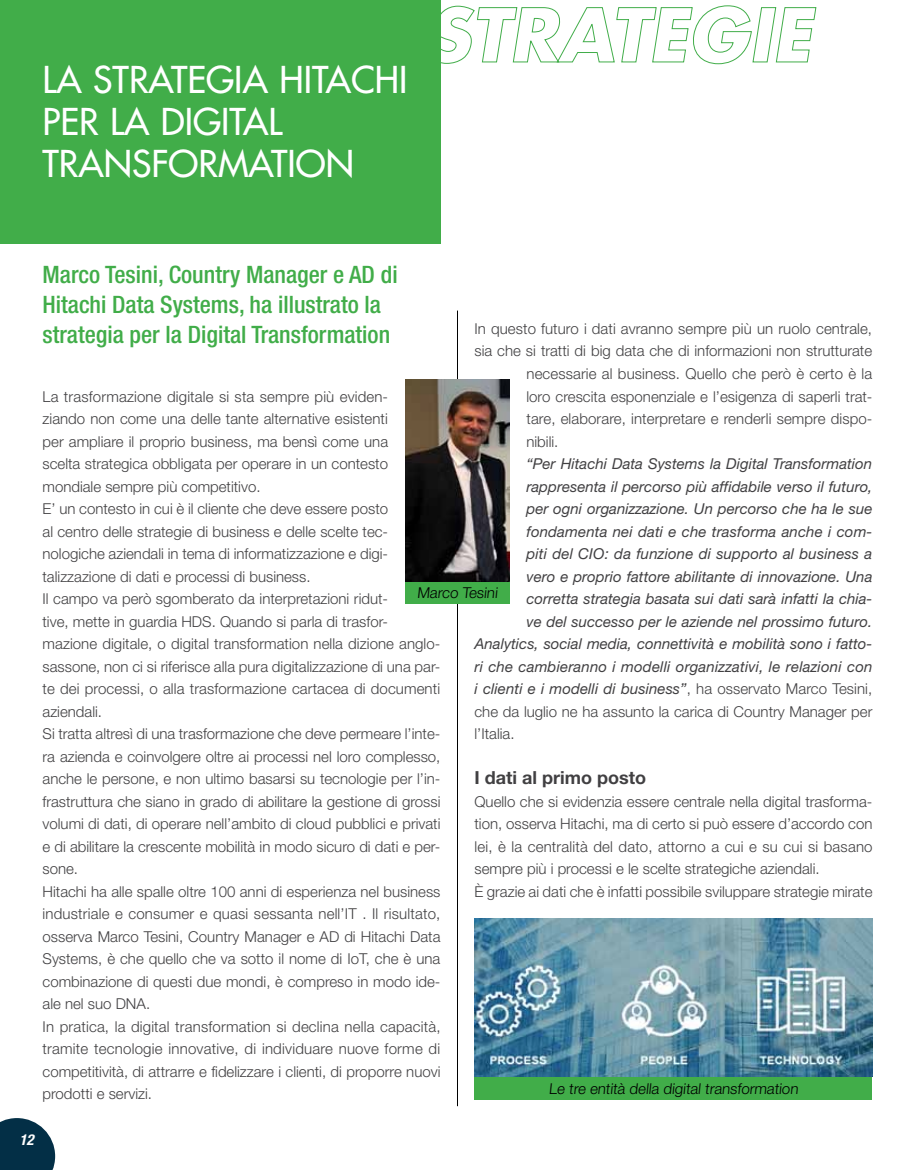
<style>
.page{position:relative;width:915px;height:1170px;background:#fff}
.page>*{position:absolute;margin:0;border:0;box-sizing:border-box;transform-origin:0 0}
.t1{font:500 36px/42px "Futura Std";color:#fff}
.t2{font:500 condensed 24px/30px "Helvetica Neue LT Std";color:#41ad49}
.t3{font:700 18px "Helvetica Neue LT Std";color:#414042}
.t4{font:300 15px/22.5px "Helvetica Neue LT Std";color:#414042}
.t5{font:italic 15px "Helvetica Neue LT Std";color:#414042}
.t6{font:300 15px "Helvetica Neue LT Std";color:#000}
.t7{font:italic 700 condensed 15px "Helvetica Neue LT Std";color:#fff}
.s1{font-weight:300;font-style:normal}
</style>
<div class="page">
<svg style="left:0;top:1118px;width:55px;height:51px;background:#21485c"></svg>
<hr style="left:457px;top:310px;width:1px;height:796px;background:#000">
<div style="left:0;top:0;width:440px;height:243px;background:#41ad49"></div>
<svg style="left:440px;top:5px;width:376px;height:59px"></svg>
<div style="left:474px;top:1076px;width:398px;height:23px;background:#41ad49"></div>
<div style="left:405px;top:581px;width:104px;height:23px;background:#41ad49"></div>
<img style="left:405px;top:379px;width:104px;height:202px">
<img style="left:474px;top:918px;width:398px;height:158px">
<h1 class="t1" style="left:43px;top:59px;width:361px">LA STRATEGIA HITACHI<br>PER LA DIGITAL<br>TRANSFORMATION</h1>
<h2 class="t2" style="left:43px;top:259px;width:356px">Marco Tesini, Country Manager e AD di<br>Hitachi Data Systems, ha illustrato la strategia per la Digital Transformation</h2>
<p class="t4" style="left:474px;top:317px;width:399px">In questo futuro i dati avranno sempre più un ruolo centrale,</p>
<p class="t4" style="left:474px;top:339px;width:399px">sia che si tratti di big data che di informazioni non strutturate</p>
<p class="t4" style="left:526px;top:362px;width:347px">necessarie al business. Quello che però è certo è la</p>
<p class="t4" style="left:526px;top:384px;width:347px">loro crescita esponenziale e l’esigenza di saperli trat-</p>
<p class="t4" style="left:526px;top:407px;width:347px">tare, elaborare, interpretare e renderli sempre dispo-</p>
<p class="t4" style="left:526px;top:429px;width:33px">nibili.</p>
<p class="t5" style="left:526px;top:454px;width:347px">“Per Hitachi Data Systems la Digital Transformation</p>
<p class="t5" style="left:526px;top:477px;width:347px">rappresenta il percorso più affidabile verso il futuro,</p>
<p class="t5" style="left:526px;top:499px;width:347px">per ogni organizzazione. Un percorso che ha le sue</p>
<p class="t5" style="left:526px;top:522px;width:347px">fondamenta nei dati e che trasforma anche i com-</p>
<p class="t5" style="left:526px;top:544px;width:347px">piti del CIO: da funzione di supporto al business a</p>
<p class="t5" style="left:526px;top:567px;width:347px">vero e proprio fattore abilitante di innovazione. Una</p>
<p class="t5" style="left:526px;top:589px;width:347px">corretta strategia basata sui dati sarà infatti la chia-</p>
<p class="t5" style="left:526px;top:612px;width:347px">ve del successo per le aziende nel prossimo futuro.</p>
<p class="t5" style="left:474px;top:634px;width:399px">Analytics, social media, connettività e mobilità sono i fatto-</p>
<p class="t5" style="left:474px;top:657px;width:399px">ri che cambieranno i modelli organizzativi, le relazioni con</p>
<p class="t5" style="left:474px;top:679px;width:399px">i clienti e i modelli di business”<span class="s1">, ha osservato Marco Tesini,</span></p>
<p class="t4" style="left:474px;top:699px;width:399px">che da luglio ne ha assunto la carica di Country Manager per</p>
<p class="t4" style="left:474px;top:722px;width:42px">l’Italia.</p>
<p class="t3" style="left:474px;top:766px;width:173px">I dati al primo posto</p>
<p class="t4" style="left:474px;top:789px;width:399px">Quello che si evidenzia essere centrale nella digital trasforma&shy;tion, osserva Hitachi, ma di certo si può essere d’accordo con lei, è la centralità del dato, attorno a cui e su cui si basano sempre più i processi e le scelte strategiche aziendali.<br>È grazie ai dati che è infatti possibile sviluppare strategie mirate</p>
<p class="t4" style="left:43px;top:384px;width:399px">La trasformazione digitale si sta sempre più eviden-<br>ziando non come una delle tante alternative esistenti<br>per ampliare il proprio business, ma bensì come una<br>scelta strategica obbligata per operare in un contesto mondiale sempre più competitivo.<br>E’ un contesto in cui è il cliente che deve essere posto<br>al centro delle strategie di business e delle scelte tec&shy;nologiche aziendali in tema di informatizzazione e digi&shy;talizzazione di dati e processi di business.<br>Il campo va però sgomberato da interpretazioni ridut-<br>tive, mette in guardia HDS. Quando si parla di trasfor&shy;mazione digitale, o digital transformation nella dizione anglo&shy;sassone, non ci si riferisce alla pura digitalizzazione di una par&shy;te dei processi, o alla trasformazione cartacea di documenti aziendali.<br>Si tratta altresì di una trasformazione che deve permeare l’inte&shy;ra azienda e coinvolgere oltre ai processi nel loro complesso, anche le persone, e non ultimo basarsi su tecnologie per l’in&shy;frastruttura che siano in grado di abilitare la gestione di grossi volumi di dati, di operare nell’ambito di cloud pubblici e privati e di abilitare la crescente mobilità in modo sicuro di dati e per&shy;sone.<br>Hitachi ha alle spalle oltre 100 anni di esperienza nel business industriale e consumer e quasi sessanta nell’IT . Il risultato, osserva Marco Tesini, Country Manager e AD di Hitachi Data Systems, è che quello che va sotto il nome di IoT, che è una combinazione di questi due mondi, è compreso in modo ide&shy;ale nel suo DNA.<br>In pratica, la digital transformation si declina nella capacità, tramite tecnologie innovative, di individuare nuove forme di competitività, di attrarre e fidelizzare i clienti, di proporre nuovi prodotti e servizi.</p>
<p class="t6" style="left:417px;top:583px;width:84px">Marco Tesini</p>
<p class="t6" style="left:548px;top:1078px;width:252px">Le tre entità della digital transformation</p>
<p class="t7" style="left:19px;top:1130px;width:16px">12</p>
</div>
